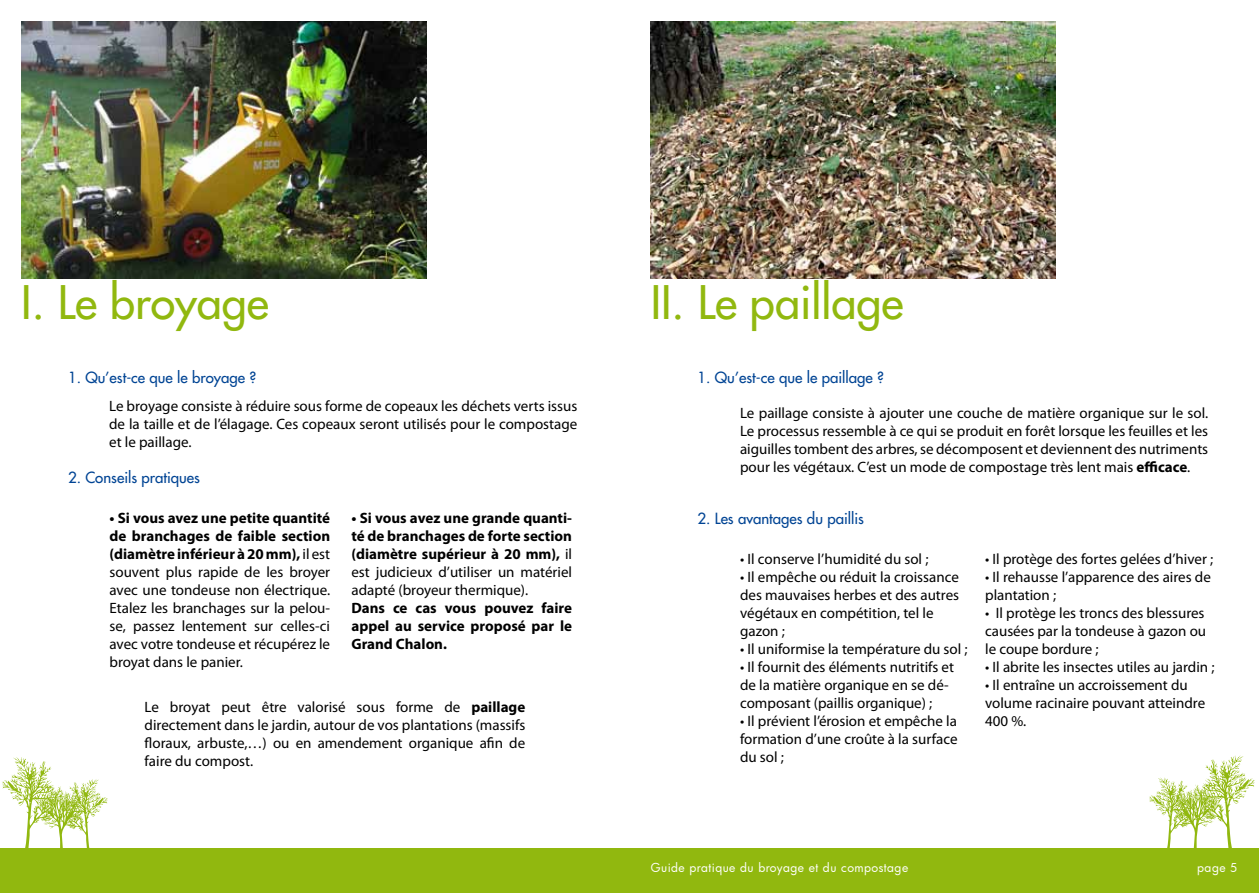
<style>
.page{position:relative;width:1259px;height:893px;background:#fff}
.page>*{position:absolute;margin:0;border:0;box-sizing:border-box;transform-origin:0 0}
.t1{font:45px "Futura";color:#91b80f}
.t2{font:15px/18px "Myriad Pro";color:#000;text-align:justify}
.t3{font:700 15px/18px "Myriad Pro";color:#000;text-align:justify}
.t4{font:15px "Futura";color:#004494}
.t5{font:12px "Futura";letter-spacing:.04em;color:#fff}
.s1{font-weight:700}
.s2{font-weight:400}
</style>
<div class="page">
<svg style="left:2px;top:757px;width:106px;height:91px"></svg>
<div style="left:0;top:848px;width:1259px;height:45px;background:#91b80f"></div>
<svg style="left:1149px;top:755px;width:106px;height:93px"></svg>
<img style="left:21px;top:21px;width:405px;height:258px">
<img style="left:651px;top:21px;width:405px;height:258px">
<h1 class="t1" style="left:21px;top:274px;width:249px">I. Le broyage</h1>
<p class="t4" style="left:68px;top:368px;width:190px">1. Qu’est-ce que le broyage ?</p>
<p class="t2" style="left:109px;top:397px;width:470px">Le broyage consiste à réduire sous forme de copeaux les déchets verts issus de la taille et de l’élagage. Ces copeaux seront utilisés pour le compostage et le paillage.</p>
<p class="t4" style="left:68px;top:468px;width:133px">2. Conseils pratiques</p>
<p class="t2" style="left:109px;top:509px;width:222px"><span class="s1">• Si vous avez une petite quantité de branchages de faible section (diamètre inférieur à 20 mm),</span> il est souvent plus rapide de les broyer avec une tondeuse non électrique.<br>Etalez les branchages sur la pelou&shy;se, passez lentement sur celles-ci avec votre tondeuse et récupérez le broyat dans le panier.</p>
<p class="t3" style="left:351px;top:508px;width:222px">• Si vous avez une grande quanti&shy;té de branchages de forte section (diamètre supérieur à 20 mm), <span class="s2">il est judicieux d’utiliser un matériel adapté (broyeur thermique).</span></p>
<p class="t3" style="left:351px;top:598px;width:222px">Dans ce cas vous pouvez faire appel au service proposé par le Grand Chalon.</p>
<p class="t2" style="left:145px;top:697px;width:382px">Le broyat peut être valorisé sous forme de <span class="s1">paillage </span>directement dans le jardin, autour de vos plantations (massifs floraux, arbuste,…) ou en amendement organique afin de faire du compost.</p>
<h1 class="t1" style="left:651px;top:274px;width:254px">II. Le paillage</h1>
<p class="t4" style="left:697px;top:368px;width:188px">1. Qu’est-ce que le paillage ?</p>
<p class="t2" style="left:740px;top:404px;width:470px">Le paillage consiste à ajouter une couche de matière organique sur le sol.<br>Le processus ressemble à ce qui se produit en forêt lorsque les feuilles et les aiguilles tombent des arbres, se décomposent et deviennent des nutriments pour les végétaux. C’est un mode de compostage très lent mais <span class="s1">efficace</span>.</p>
<p class="t4" style="left:697px;top:509px;width:168px">2. Les avantages du paillis</p>
<p class="t2" style="left:740px;top:550px;width:190px">• Il conserve l’humidité du sol ;</p>
<p class="t2" style="left:740px;top:568px;width:220px;text-align:left">• Il empêche ou réduit la croissance des mauvaises herbes et des autres végétaux en compétition, tel le gazon ;</p>
<p class="t2" style="left:740px;top:640px;width:229px">• Il uniformise la température du sol ;</p>
<p class="t2" style="left:740px;top:658px;width:215px;text-align:left">• Il fournit des éléments nutritifs et de la matière organique en se dé&shy;composant (paillis organique) ;</p>
<p class="t2" style="left:740px;top:712px;width:219px">• Il prévient l’érosion et empêche la formation d’une croûte à la surface du sol ;</p>
<p class="t2" style="left:985px;top:550px;width:229px">• Il protège des fortes gelées d’hiver ;</p>
<p class="t2" style="left:985px;top:568px;width:227px">• Il rehausse l’apparence des aires de plantation ;</p>
<p class="t2" style="left:985px;top:604px;width:222px">• Il protège les troncs des blessures causées par la tondeuse à gazon ou le coupe bordure ;</p>
<p class="t2" style="left:985px;top:658px;width:231px">• Il abrite les insectes utiles au jardin ;</p>
<p class="t2" style="left:985px;top:676px;width:222px;text-align:left">• Il entraîne un accroissement du volume racinaire pouvant atteindre<br>400 %.</p>
<p class="t5" style="left:651px;top:859px;width:259px">Guide pratique du broyage et du compostage</p>
<p class="t5" style="left:1197px;top:859px;width:42px">page 5</p>
</div>
